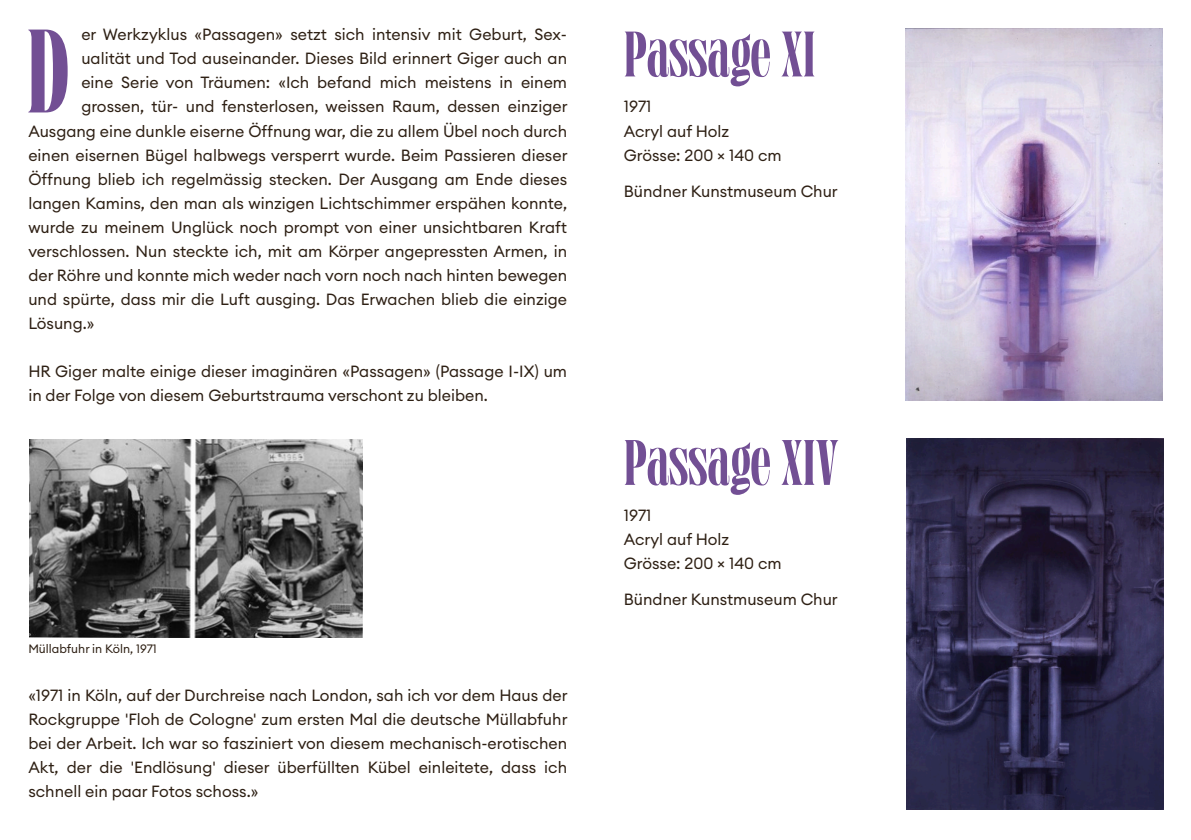
<style>
.page{position:relative;width:1191px;height:840px;background:#fff}
.page>*{position:absolute;margin:0;border:0;box-sizing:border-box;transform-origin:0 0}
.t1{font:118.4px "Grischel";color:#724f94}
.t2{font:64px "Grischel";color:#724f94}
.t3{font:16px "Euclid Circular A";color:#2e2014}
.t4{font:12px "Euclid Circular A";color:#2e2014}
</style>
<div class="page">
<img style="left:906px;top:438px;width:257px;height:370px">
<img style="left:905px;top:28px;width:257px;height:372px">
<img style="left:30px;top:439px;width:332px;height:197px">
<p class="t1" style="left:27px;top:24px;width:45px">D</p>
<p class="t3" style="left:81px;top:27px;width:487px">er Werkzyklus «Passagen» setzt sich intensiv mit Geburt, Sex-</p>
<p class="t3" style="left:81px;top:51px;width:487px">ualität und Tod auseinander. Dieses Bild erinnert Giger auch an</p>
<p class="t3" style="left:81px;top:75px;width:487px">eine Serie von Träumen: «Ich befand mich meistens in einem</p>
<p class="t3" style="left:81px;top:99px;width:487px">grossen, tür- und fensterlosen, weissen Raum, dessen einziger</p>
<p class="t3" style="left:28px;top:123px;width:540px">Ausgang eine dunkle eiserne Öffnung war, die zu allem Übel noch durch</p>
<p class="t3" style="left:28px;top:147px;width:540px">einen eisernen Bügel halbwegs versperrt wurde. Beim Passieren dieser</p>
<p class="t3" style="left:28px;top:171px;width:540px">Öffnung blieb ich regelmässig stecken. Der Ausgang am Ende dieses</p>
<p class="t3" style="left:28px;top:195px;width:540px">langen Kamins, den man als winzigen Lichtschimmer erspähen konnte,</p>
<p class="t3" style="left:28px;top:219px;width:540px">wurde zu meinem Unglück noch prompt von einer unsichtbaren Kraft</p>
<p class="t3" style="left:28px;top:243px;width:540px">verschlossen. Nun steckte ich, mit am Körper angepressten Armen, in</p>
<p class="t3" style="left:28px;top:267px;width:540px">der Röhre und konnte mich weder nach vorn noch nach hinten bewegen</p>
<p class="t3" style="left:28px;top:291px;width:540px">und spürte, dass mir die Luft ausging. Das Erwachen blieb die einzige</p>
<p class="t3" style="left:28px;top:315px;width:68px">Lösung.»</p>
<p class="t3" style="left:28px;top:363px;width:540px">HR Giger malte einige dieser imaginären «Passagen» (Passage I-IX) um</p>
<p class="t3" style="left:28px;top:387px;width:461px">in der Folge von diesem Geburtstrauma verschont zu bleiben.</p>
<p class="t4" style="left:28px;top:643px;width:130px">Müllabfuhr in Köln, 1971</p>
<p class="t3" style="left:28px;top:687px;width:540px">«1971 in Köln, auf der Durchreise nach London, sah ich vor dem Haus der</p>
<p class="t3" style="left:28px;top:711px;width:540px">Rockgruppe 'Floh de Cologne' zum ersten Mal die deutsche Müllabfuhr</p>
<p class="t3" style="left:28px;top:735px;width:540px">bei der Arbeit. Ich war so fasziniert von diesem mechanisch-erotischen</p>
<p class="t3" style="left:28px;top:759px;width:540px">Akt, der die 'Endlösung' dieser überfüllten Kübel einleitete, dass ich</p>
<p class="t3" style="left:28px;top:783px;width:231px">schnell ein paar Fotos schoss.»</p>
<p class="t2" style="left:624px;top:28px;width:193px">Passage XI</p>
<p class="t3" style="left:624px;top:99px;width:29px">1971</p>
<p class="t3" style="left:624px;top:123px;width:107px">Acryl auf Holz</p>
<p class="t3" style="left:624px;top:147px;width:159px">Grösse: 200 × 140 cm</p>
<p class="t3" style="left:624px;top:183px;width:215px">Bündner Kunstmuseum Chur</p>
<p class="t2" style="left:624px;top:436px;width:216px">Passage XIV</p>
<p class="t3" style="left:624px;top:507px;width:29px">1971</p>
<p class="t3" style="left:624px;top:531px;width:107px">Acryl auf Holz</p>
<p class="t3" style="left:624px;top:555px;width:159px">Grösse: 200 × 140 cm</p>
<p class="t3" style="left:624px;top:591px;width:215px">Bündner Kunstmuseum Chur</p>
</div>
